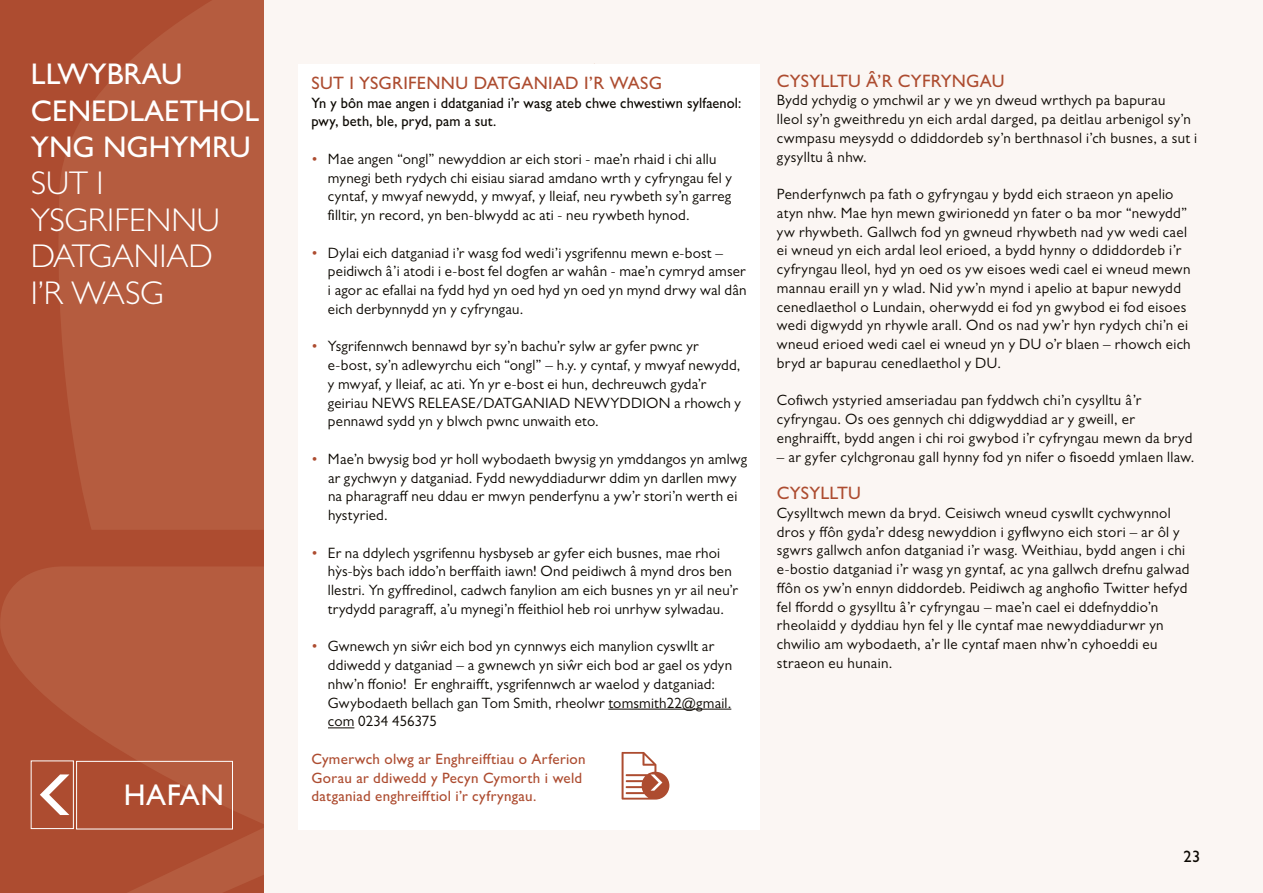
<style>
.page{position:relative;width:1263px;height:893px;background:#fbf6f3}
.page>*{position:absolute;margin:0;border:0;box-sizing:border-box;transform-origin:0 0}
.t1{font:300 33px/36.6px "Gill Sans MT Pro";color:#fff}
.t2{font:500 30px/36.6px "Gill Sans MT Pro";color:#fff}
.t3{font:500 18px "Gill Sans MT Pro";letter-spacing:.015em;color:#ad4c30}
.t4{font:500 16.5px "Gill Sans MT Pro";color:#0c0802}
.t5{font:15px/18.8px "Gill Sans MT Pro";letter-spacing:.015em;color:#0c0802}
.t6{font:500 15px/18.8px "Gill Sans MT Pro";letter-spacing:.02em;color:#ad4c30}
.t7{font:500 15px/18.8px "Gill Sans MT Pro";letter-spacing:.01em;color:#0c0802;scale:.96 1}
.s1{color:#ad4c30}
</style>
<div class="page">
<div style="left:299px;top:64px;width:461px;height:765px;background:#fff"></div>
<hr style="left:608px;top:709px;width:123px;height:1px;background:#0c0802">
<svg style="left:328px;top:727px;width:26px;height:1px"></svg>
<svg style="left:621px;top:752px;width:48px;height:48px"></svg>
<div style="left:0;top:0;width:264px;height:893px;background:#ad4c30"></div>
<svg style="left:0;top:567px;width:264px;height:326px;fill:#b55c3f"></svg>
<svg style="left:59px;top:0;width:205px;height:530px;fill:#b55c3f"></svg>
<div style="left:76px;top:761px;width:157px;height:68px;border:1px solid #fff"></div>
<svg style="left:40px;top:774px;width:29px;height:41px"></svg>
<div style="left:31px;top:761px;width:43px;height:68px;border:1px solid #fff"></div>
<h2 class="t2" style="left:31px;top:56px;width:230px">LLWYBRAU<br>CENEDLAETHOL<br>YNG NGHYMRU</h2>
<h1 class="t1" style="left:31px;top:164px;width:190px">SUT I<br>YSGRIFENNU<br>DATGANIAD<br>I’R WASG</h1>
<h2 class="t2" style="left:124px;top:777px;width:101px">HAFAN</h2>
<p class="t3" style="left:311px;top:72px;width:352px">SUT I YSGRIFENNU DATGANIAD I’R WASG</p>
<p class="t7" style="left:311px;top:93px;width:449px">Yn y bôn mae angen i ddatganiad i’r wasg ateb chwe chwestiwn sylfaenol: pwy, beth, ble, pryd, pam a sut.</p>
<p class="t5" style="left:328px;top:149px;width:405px;text-indent:-16px"><span class="s1">•</span> Mae angen “ongl” newyddion ar eich stori - mae’n rhaid i chi allu mynegi beth rydych chi eisiau siarad amdano wrth y cyfryngau fel y cyntaf, y mwyaf newydd, y mwyaf, y lleiaf, neu rywbeth sy’n garreg filltir, yn record, yn ben-blwydd ac ati - neu rywbeth hynod.</p>
<p class="t5" style="left:328px;top:243px;width:420px;text-indent:-16px"><span class="s1">•</span> Dylai eich datganiad i’r wasg fod wedi’i ysgrifennu mewn e-bost – peidiwch â’i atodi i e-bost fel dogfen ar wahân - mae’n cymryd amser i agor ac efallai na fydd hyd yn oed hyd yn oed yn mynd drwy wal dân eich derbynnydd yn y cyfryngau.</p>
<p class="t5" style="left:328px;top:337px;width:414px;text-indent:-16px"><span class="s1">•</span> Ysgrifennwch bennawd byr sy’n bachu’r sylw ar gyfer pwnc yr e-bost, sy’n adlewyrchu eich “ongl” – h.y. y cyntaf, y mwyaf newydd, y mwyaf, y lleiaf, ac ati. Yn yr e-bost ei hun, dechreuwch gyda’r geiriau NEWS RELEASE/DATGANIAD NEWYDDION a rhowch y pennawd sydd yn y blwch pwnc unwaith eto.</p>
<p class="t5" style="left:328px;top:449px;width:421px;text-indent:-17px"><span class="s1">•</span> Mae’n bwysig bod yr holl wybodaeth bwysig yn ymddangos yn amlwg ar gychwyn y datganiad. Fydd newyddiadurwr ddim yn darllen mwy na pharagraff neu ddau er mwyn penderfynu a yw’r stori’n werth ei hystyried.</p>
<p class="t5" style="left:328px;top:543px;width:411px;text-indent:-16px"><span class="s1">•</span> Er na ddylech ysgrifennu hysbyseb ar gyfer eich busnes, mae rhoi hỳs-bỳs bach iddo’n berffaith iawn! Ond peidiwch â mynd dros ben llestri. Yn gyffredinol, cadwch fanylion am eich busnes yn yr ail neu’r trydydd paragraff, a’u mynegi’n ffeithiol heb roi unrhyw sylwadau.</p>
<p class="t5" style="left:328px;top:637px;width:406px;text-indent:-16px"><span class="s1">•</span> Gwnewch yn siŵr eich bod yn cynnwys eich manylion cyswllt ar ddiwedd y datganiad – a gwnewch yn siŵr eich bod ar gael os ydyn nhw’n ffonio! Er enghraifft, ysgrifennwch ar waelod y datganiad:<br>Gwybodaeth bellach gan Tom Smith, rheolwr tomsmith22@gmail. com 0234 456375</p>
<p class="t6" style="left:311px;top:749px;width:276px">Cymerwch olwg ar Enghreifftiau o Arferion<br>Gorau ar ddiwedd y Pecyn Cymorth i weld datganiad enghreifftiol i’r cyfryngau.</p>
<p class="t3" style="left:777px;top:70px;width:229px">CYSYLLTU Â’R CYFRYNGAU</p>
<p class="t5" style="left:777px;top:91px;width:422px">Bydd ychydig o ymchwil ar y we yn dweud wrthych pa bapurau<br>lleol sy’n gweithredu yn eich ardal darged, pa deitlau arbenigol sy’n cwmpasu meysydd o ddiddordeb sy’n berthnasol i’ch busnes, a sut i gysylltu â nhw.</p>
<p class="t5" style="left:777px;top:185px;width:415px">Penderfynwch pa fath o gyfryngau y bydd eich straeon yn apelio atyn nhw. Mae hyn mewn gwirionedd yn fater o ba mor “newydd” yw rhywbeth. Gallwch fod yn gwneud rhywbeth nad yw wedi cael ei wneud yn eich ardal leol erioed, a bydd hynny o ddiddordeb i’r cyfryngau lleol, hyd yn oed os yw eisoes wedi cael ei wneud mewn mannau eraill yn y wlad. Nid yw’n mynd i apelio at bapur newydd cenedlaethol o Lundain, oherwydd ei fod yn gwybod ei fod eisoes wedi digwydd yn rhywle arall. Ond os nad yw’r hyn rydych chi’n ei wneud erioed wedi cael ei wneud yn y DU o’r blaen – rhowch eich bryd ar bapurau cenedlaethol y DU.</p>
<p class="t5" style="left:777px;top:391px;width:417px">Cofiwch ystyried amseriadau pan fyddwch chi’n cysylltu â’r cyfryngau. Os oes gennych chi ddigwyddiad ar y gweill, er enghraifft, bydd angen i chi roi gwybod i’r cyfryngau mewn da bryd</p>
<p class="t5" style="left:777px;top:447px;width:419px">– ar gyfer cylchgronau gall hynny fod yn nifer o fisoedd ymlaen llaw.</p>
<p class="t3" style="left:777px;top:482px;width:85px">CYSYLLTU</p>
<p class="t5" style="left:777px;top:503px;width:414px">Cysylltwch mewn da bryd. Ceisiwch wneud cyswllt cychwynnol dros y ffôn gyda’r ddesg newyddion i gyflwyno eich stori – ar ôl y sgwrs gallwch anfon datganiad i’r wasg. Weithiau, bydd angen i chi e-bostio datganiad i’r wasg yn gyntaf, ac yna gallwch drefnu galwad ffôn os yw’n ennyn diddordeb. Peidiwch ag anghofio Twitter hefyd fel ffordd o gysylltu â’r cyfryngau – mae’n cael ei ddefnyddio’n rheolaidd y dyddiau hyn fel y lle cyntaf mae newyddiadurwr yn chwilio am wybodaeth, a’r lle cyntaf maen nhw’n cyhoeddi eu straeon eu hunain.</p>
<p class="t4" style="left:1183px;top:846px;width:18px">23</p>
</div>
